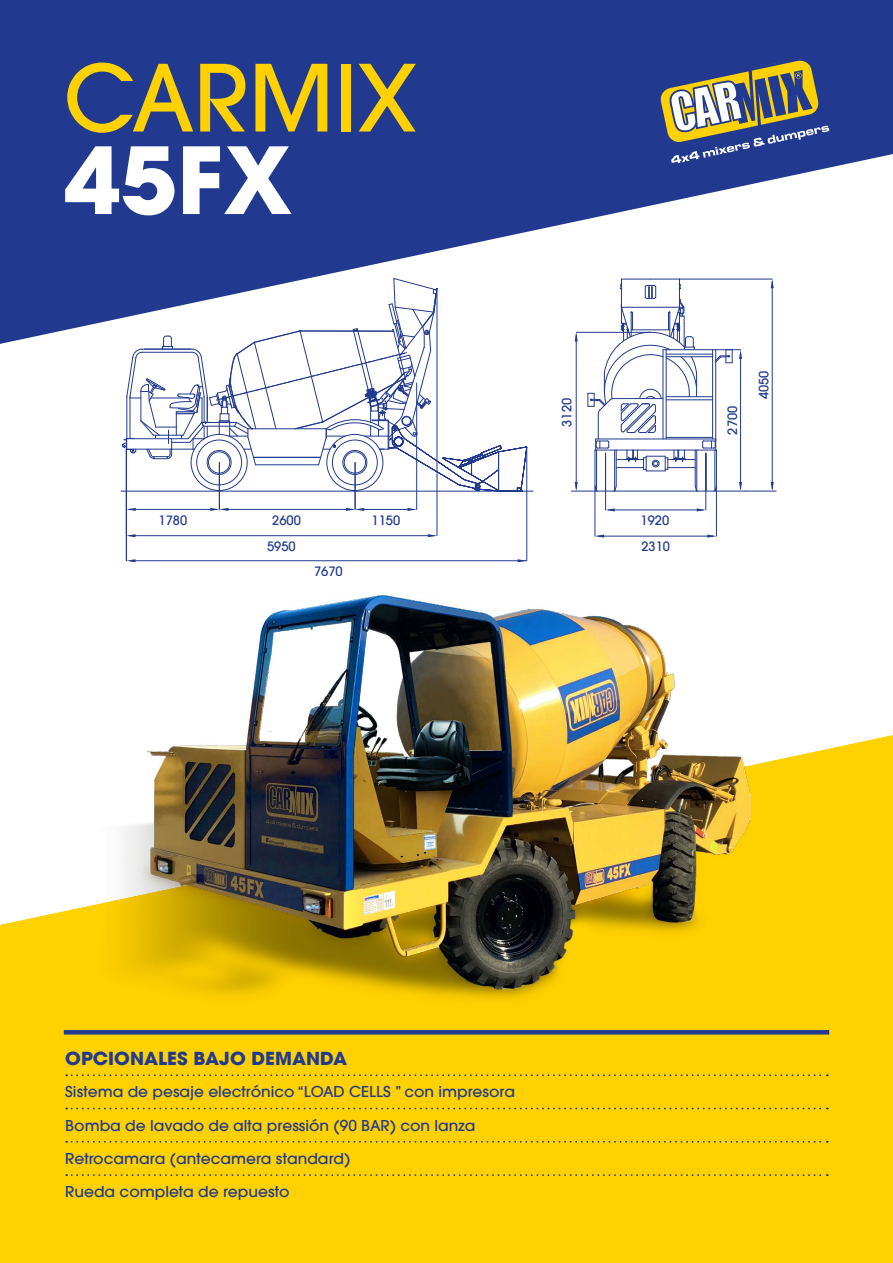
<style>
.page{position:relative;width:893px;height:1263px;background:#fff}
.page>*{position:absolute;margin:0;border:0;box-sizing:border-box;transform-origin:0 0}
.t1{font:500 91.5px "Avant Garde LT";color:#ffd100}
.t2{font:700 91.5px "Avant Garde LT";color:#fff}
.t3{font:700 18px "Avant Garde LT";color:#213a8f}
.t4{font:500 15px "Avant Garde LT";color:#213a8f}
.t5{font:500 12.9px "Avant Garde LT";color:#213a8e}
</style>
<div class="page">
<svg style="left:0;top:0;width:893px;height:349px;fill:#213a8f"></svg>
<div style="left:0;top:735px;width:893px;height:528px;background:#ffd100"></div>
<hr style="left:64px;top:1030px;width:765px;height:4px;background:#213a8f">
<hr style="left:716px;top:486px;width:1px;height:50px;background:#213a8e">
<hr style="left:595px;top:486px;width:1px;height:50px;background:#213a8e">
<hr style="left:598px;top:536px;width:116px;height:1px;background:#213a8e">
<svg style="left:707px;top:535px;width:9px;height:3px"></svg>
<svg style="left:595px;top:535px;width:9px;height:3px"></svg>
<svg style="left:575px;top:332px;width:3px;height:9px"></svg>
<hr style="left:680px;top:279px;width:92px;height:1px;background:#213a8e">
<hr style="left:772px;top:282px;width:1px;height:206px;background:#213a8e">
<svg style="left:771px;top:279px;width:3px;height:9px"></svg>
<svg style="left:771px;top:482px;width:3px;height:9px"></svg>
<hr style="left:576px;top:332px;width:74px;height:1px;background:#213a8e">
<hr style="left:576px;top:335px;width:1px;height:153px;background:#213a8e">
<svg style="left:575px;top:482px;width:3px;height:9px"></svg>
<hr style="left:222px;top:509px;width:130px;height:1px;background:#213a8e">
<hr style="left:219px;top:462px;width:1px;height:47px;background:#213a8e">
<hr style="left:129px;top:509px;width:88px;height:1px;background:#213a8e">
<svg style="left:210px;top:508px;width:18px;height:3px"></svg>
<svg style="left:127px;top:508px;width:9px;height:3px"></svg>
<hr style="left:746px;top:491px;width:30px;height:1px;background:#213a8e">
<hr style="left:416px;top:383px;width:1px;height:126px;background:#213a8e">
<hr style="left:355px;top:463px;width:1px;height:46px;background:#213a8e">
<hr style="left:358px;top:509px;width:56px;height:1px;background:#213a8e">
<svg style="left:408px;top:508px;width:9px;height:3px"></svg>
<svg style="left:346px;top:508px;width:18px;height:3px"></svg>
<hr style="left:437px;top:288px;width:1px;height:248px;background:#213a8e">
<hr style="left:129px;top:535px;width:305px;height:1px;background:#213a8e">
<svg style="left:127px;top:534px;width:8px;height:3px"></svg>
<svg style="left:428px;top:534px;width:9px;height:3px"></svg>
<hr style="left:126px;top:449px;width:1px;height:112px;background:#213a8e">
<hr style="left:526px;top:447px;width:1px;height:114px;background:#213a8e">
<hr style="left:131px;top:560px;width:395px;height:1px;background:#213a8e">
<svg style="left:126px;top:559px;width:9px;height:3px"></svg>
<svg style="left:518px;top:559px;width:9px;height:3px"></svg>
<hr style="left:571px;top:491px;width:175px;height:1px;background:#213a8e">
<hr style="left:121px;top:491px;width:412px;height:1px;background:#213a8e">
<svg style="left:588px;top:279px;width:154px;height:232px"></svg>
<hr style="left:666px;top:354px;width:47px;height:1px;background:#213a8e">
<hr style="left:666px;top:356px;width:47px;height:1px;background:#213a8e">
<hr style="left:663px;top:349px;width:53px;height:1px;background:#213a8e">
<hr style="left:666px;top:399px;width:47px;height:1px;background:#213a8e">
<hr style="left:666px;top:396px;width:47px;height:1px;background:#213a8e">
<hr style="left:666px;top:437px;width:47px;height:1px;background:#213a8e">
<hr style="left:712px;top:350px;width:1px;height:89px;background:#213a8e">
<hr style="left:715px;top:350px;width:1px;height:91px;background:#213a8e">
<hr style="left:663px;top:350px;width:1px;height:89px;background:#213a8e">
<hr style="left:666px;top:350px;width:1px;height:89px;background:#213a8e">
<hr style="left:714px;top:450px;width:1px;height:41px;background:#213a8e">
<hr style="left:696px;top:450px;width:1px;height:41px;background:#213a8e">
<hr style="left:614px;top:450px;width:1px;height:41px;background:#213a8e">
<hr style="left:596px;top:450px;width:1px;height:41px;background:#213a8e">
<svg style="left:121px;top:278px;width:406px;height:214px"></svg>
<img style="left:49px;top:595px;width:701px;height:415px">
<svg style="left:66px;top:1074px;width:762px;height:2px"></svg>
<svg style="left:66px;top:1107px;width:762px;height:2px"></svg>
<svg style="left:66px;top:1141px;width:762px;height:2px"></svg>
<svg style="left:66px;top:1174px;width:762px;height:2px"></svg>
<svg style="left:656px;top:56px;width:173px;height:107px"></svg>
<h1 class="t1" style="left:64px;top:42px;width:355px">CARMIX</h1>
<h1 class="t2" style="left:64px;top:121px;width:230px">45FX</h1>
<p class="t5" style="left:559px;top:427px;width:30px;rotate:-90deg">3120</p>
<p class="t5" style="left:724px;top:434px;width:30px;rotate:-90deg">2700</p>
<p class="t5" style="left:756px;top:399px;width:30px;rotate:-90deg">4050</p>
<p class="t5" style="left:159px;top:512px;width:30px">1780</p>
<p class="t5" style="left:272px;top:512px;width:30px">2600</p>
<p class="t5" style="left:372px;top:512px;width:30px">1150</p>
<p class="t5" style="left:641px;top:512px;width:30px">1920</p>
<p class="t5" style="left:267px;top:538px;width:30px">5950</p>
<p class="t5" style="left:641px;top:538px;width:30px">2310</p>
<p class="t5" style="left:314px;top:563px;width:30px">7670</p>
<p class="t3" style="left:65px;top:1047px;width:283px">OPCIONALES BAJO DEMANDA</p>
<p class="t4" style="left:65px;top:1083px;width:451px">Sistema de pesaje electrónico “LOAD CELLS ” con impresora</p>
<p class="t4" style="left:65px;top:1116px;width:412px">Bomba de lavado de alta pressión (90 BAR) con lanza</p>
<p class="t4" style="left:65px;top:1149px;width:287px">Retrocamara (antecamera standard)</p>
<p class="t4" style="left:65px;top:1182px;width:226px">Rueda completa de repuesto</p>
</div>
